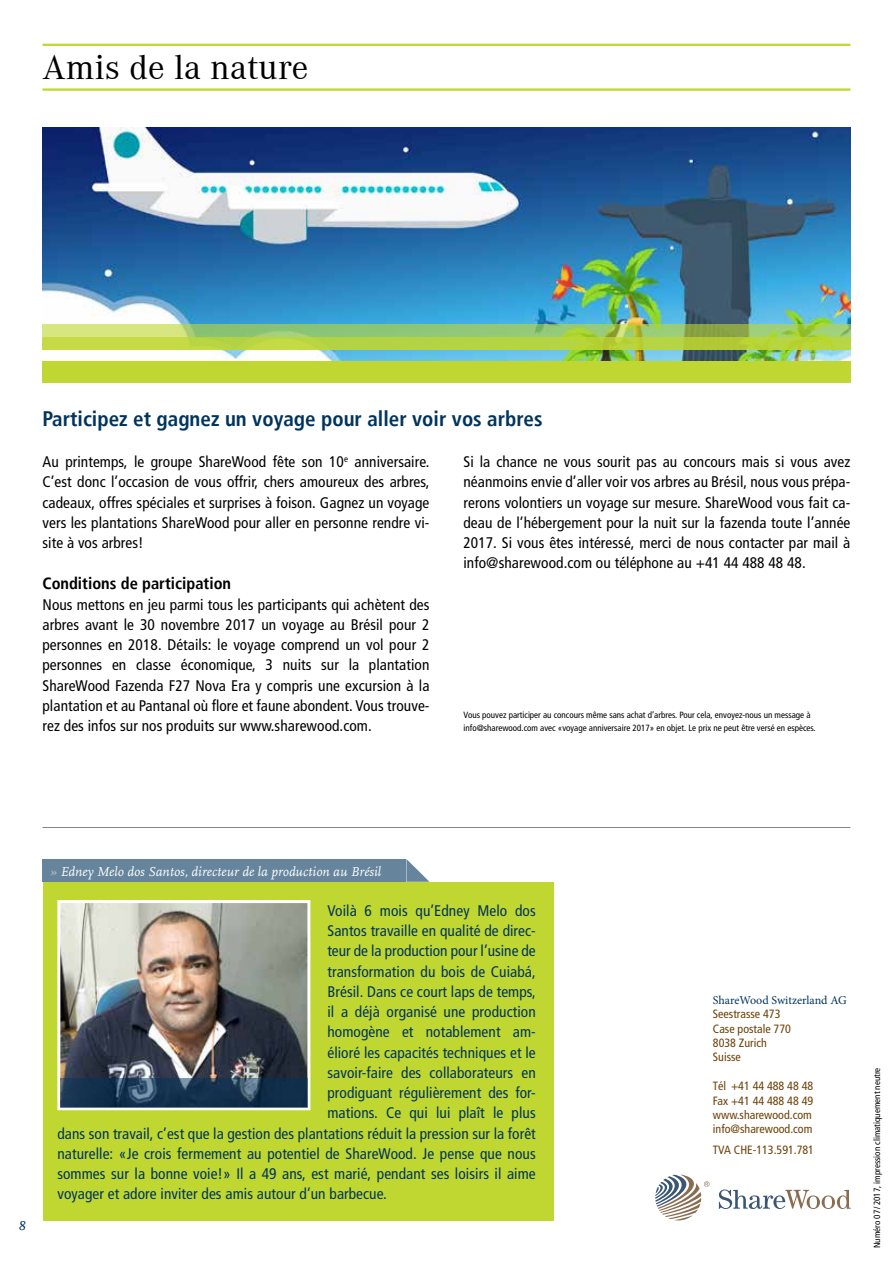
<style>
.page{position:relative;width:893px;height:1263px;background:#fff}
.page>*{position:absolute;margin:0;border:0;box-sizing:border-box;transform-origin:0 0}
.t1{font:36px "Corporate A";letter-spacing:.005em;color:#000}
.t2{font:700 condensed 21px "Frutiger LT";color:#00345d}
.t3{font:700 condensed 16.5px "Frutiger LT";color:#000}
.t4{font:condensed 15.3px/20.2px "Frutiger LT";letter-spacing:.005em;color:#000;text-align:justify}
.t5{font:condensed 15.3px "Frutiger LT";letter-spacing:.005em;color:#00345d}
.t6{font:italic 13.5px "Scala Offc";letter-spacing:.005em;color:#fff}
.t7{font:italic 13.5px "Scala Offc";color:#00345d}
.t8{font:condensed 12px/14.4px "Frutiger LT";color:#6c4107}
.t9{font:12px "Minion Pro";letter-spacing:-.005em;color:#00345d}
.t10{font:condensed 9px/13.5px "Frutiger LT";color:#000}
.s1{color:#bcbec0}
</style>
<div class="page">
<svg style="left:719px;top:1189px;width:132px;height:20px"></svg>
<svg style="left:655px;top:1174px;width:54px;height:46px"></svg>
<div style="left:43px;top:882px;width:510px;height:338px;background:#bfd730"></div>
<img style="left:61px;top:904px;width:245px;height:174px">
<div style="left:57px;top:900px;width:253px;height:210px;border:3px solid #fff"></div>
<div style="left:43px;top:859px;width:363px;height:23px;background:#66859d"></div>
<svg style="left:406px;top:859px;width:23px;height:23px"></svg>
<svg style="left:60px;top:1078px;width:247px;height:29px;background:#1c3954"></svg>
<img style="left:43px;top:128px;width:807px;height:233px">
<svg style="left:42px;top:337px;width:808px;height:13px;background:#b8d43f"></svg>
<svg style="left:42px;top:324px;width:808px;height:13px;background:#9fca6e"></svg>
<div style="left:42px;top:361px;width:808px;height:22px;background:#bfd730"></div>
<hr style="left:43px;top:827px;width:807px;height:1px;background:#000">
<hr style="left:43px;top:44px;width:807px;height:2px;background:#bfd730">
<hr style="left:43px;top:88px;width:807px;height:3px;background:#bfd730">
<h1 class="t1" style="left:43px;top:43px;width:267px">Amis de la nature</h1>
<h2 class="t2" style="left:43px;top:406px;width:502px">Participez et gagnez un voyage pour aller voir vos arbres</h2>
<p class="t4" style="left:43px;top:452px;width:388px">Au printemps, le groupe ShareWood fête son 10<sup>e</sup> anniversaire.<br>C’est donc l’occasion de vous offrir, chers amoureux des arbres, cadeaux, offres spéciales et surprises à foison. Gagnez un voyage vers les plantations ShareWood pour aller en personne rendre vi&shy;site à vos arbres!</p>
<p class="t3" style="left:43px;top:574px;width:190px">Conditions de participation</p>
<p class="t4" style="left:43px;top:594px;width:388px">Nous mettons en jeu parmi tous les participants qui achètent des arbres avant le 30 novembre 2017 un voyage au Brésil pour 2 personnes en 2018. Détails: le voyage comprend un vol pour 2 personnes en classe économique, 3 nuits sur la plantation ShareWood Fazenda F27 Nova Era y compris une excursion à la plantation et au Pantanal où flore et faune abondent. Vous trouve&shy;rez des infos sur nos produits sur www.sharewood.com.</p>
<p class="t4" style="left:463px;top:452px;width:388px">Si la chance ne vous sourit pas au concours mais si vous avez néanmoins envie d’aller voir vos arbres au Brésil, nous vous prépa&shy;rerons volontiers un voyage sur mesure. ShareWood vous fait ca&shy;deau de l’hébergement pour la nuit sur la fazenda toute l’année 2017. Si vous êtes intéressé, merci de nous contacter par mail à info@sharewood.com ou téléphone au +41 44 488 48 48.</p>
<p class="t10" style="left:463px;top:708px;width:354px">Vous pouvez participer au concours même sans achat d’arbres. Pour cela, envoyez-nous un message à info@sharewood.com avec «voyage anniversaire 2017» en objet. Le prix ne peut être versé en espèces.</p>
<p class="t7" style="left:18px;top:1218px;width:8px">8</p>
<p class="t6" style="left:50px;top:864px;width:332px"><span class="s1">»</span> Edney Melo dos Santos, directeur de la production au Brésil</p>
<p class="t5" style="left:327px;top:902px;width:210px">Voilà 6 mois qu’Edney Melo dos</p>
<p class="t5" style="left:327px;top:922px;width:210px">Santos travaille en qualité de direc-</p>
<p class="t5" style="left:327px;top:942px;width:210px">teur de la production pour l’usine de</p>
<p class="t5" style="left:327px;top:962px;width:210px">transformation du bois de Cuiabá,</p>
<p class="t5" style="left:327px;top:983px;width:210px">Brésil. Dans ce court laps de temps,</p>
<p class="t5" style="left:327px;top:1003px;width:210px">il a déjà organisé une production</p>
<p class="t5" style="left:327px;top:1023px;width:210px">homogène et notablement am-</p>
<p class="t5" style="left:327px;top:1043px;width:210px">élioré les capacités techniques et le</p>
<p class="t5" style="left:327px;top:1064px;width:210px">savoir-faire des collaborateurs en</p>
<p class="t5" style="left:327px;top:1084px;width:210px">prodiguant régulièrement des for-</p>
<p class="t5" style="left:327px;top:1104px;width:210px">mations. Ce qui lui plaît le plus</p>
<p class="t5" style="left:57px;top:1124px;width:480px">dans son travail, c’est que la gestion des plantations réduit la pression sur la forêt</p>
<p class="t5" style="left:57px;top:1145px;width:480px">naturelle: «Je crois fermement au potentiel de ShareWood. Je pense que nous</p>
<p class="t5" style="left:57px;top:1165px;width:480px">sommes sur la bonne voie!» Il a 49 ans, est marié, pendant ses loisirs il aime</p>
<p class="t5" style="left:57px;top:1185px;width:331px">voyager et adore inviter des amis autour d’un barbecue.</p>
<p class="t9" style="left:713px;top:992px;width:135px">ShareWood Switzerland AG</p>
<p class="t8" style="left:713px;top:1007px;width:79px">Seestrasse 473<br>Case postale 770<br>8038 Zurich<br>Suisse</p>
<p class="t8" style="left:713px;top:1079px;width:102px;text-align:justify">Tél +41 44 488 48 48<br>Fax +41 44 488 48 49 www.sharewood.com info@sharewood.com</p>
<p class="t8" style="left:713px;top:1143px;width:103px">TVA CHE-113.591.781</p>
<p class="t10" style="left:870px;top:1248px;width:182px;rotate:-90deg">Numéro 07 / 2017, impression climatiquement neutre</p>
</div>
